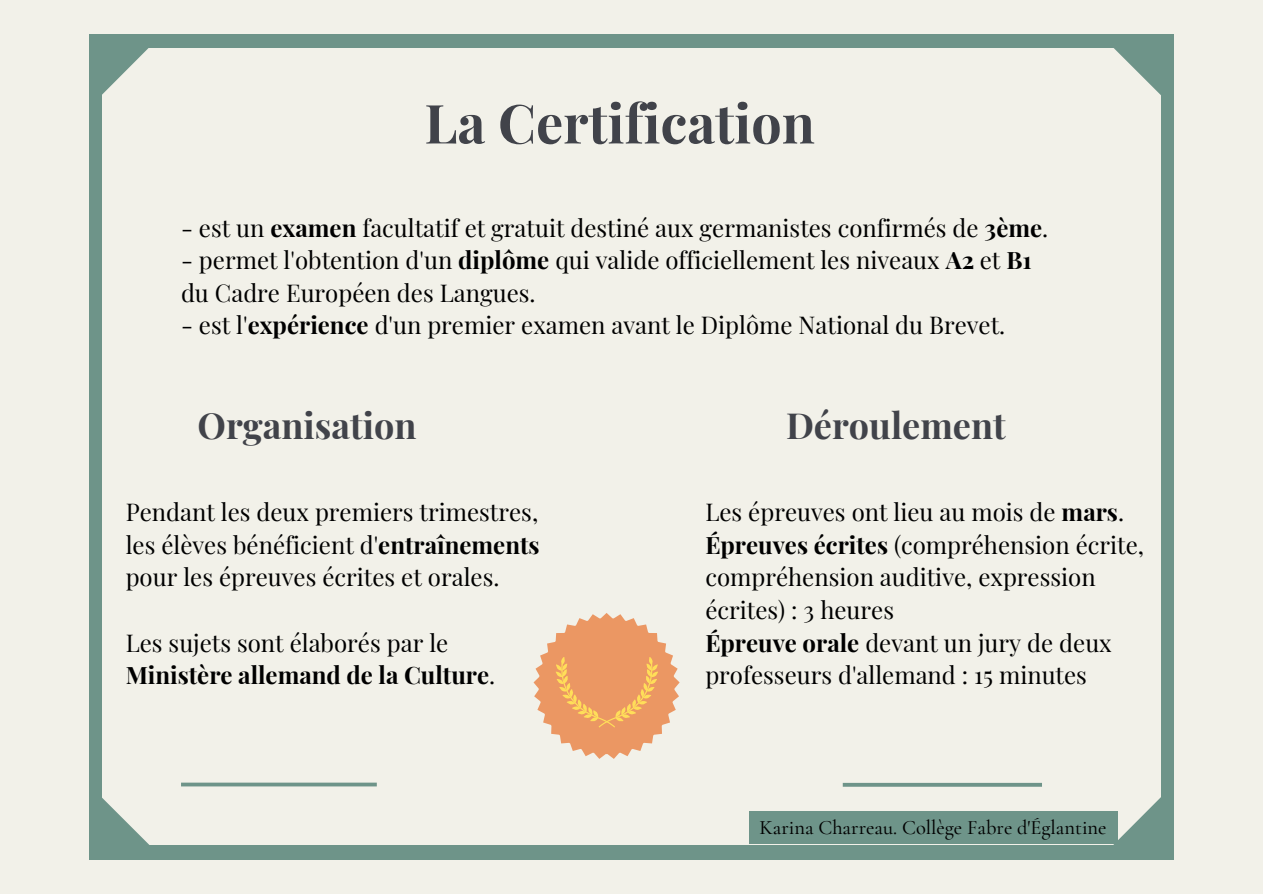
<style>
.page{position:relative;width:1263px;height:894px;background:#fff}
.page>*{position:absolute;margin:0;border:0;box-sizing:border-box;transform-origin:0 0}
.t1{font:700 54px "Playfair Display";color:#41434a}
.t2{font:700 36px "Playfair Display";color:#41434a}
.t3{font:24px/32.5px "Playfair Display";color:#000}
.t4{font:700 24px/32.5px "Playfair Display";color:#000}
.t5{font:500 20.4px "Cormorant Garamond";color:#000}
.s1{font-weight:700}
.s2{font-weight:400}
</style>
<div class="page">
<div style="left:0;top:0;width:1263px;height:893px;background:#f2f1e9"></div>
<div style="left:89px;top:34px;width:1084px;height:824px;background:#6e9489"></div>
<div style="left:102px;top:48px;width:1058px;height:796px;background:#f2f1e9"></div>
<svg style="left:533px;top:613px;width:147px;height:145px"></svg>
<svg style="left:102px;top:798px;width:61px;height:47px"></svg>
<svg style="left:102px;top:48px;width:47px;height:47px"></svg>
<svg style="left:1114px;top:48px;width:47px;height:59px"></svg>
<svg style="left:1100px;top:784px;width:61px;height:61px"></svg>
<svg style="left:843px;top:782px;width:199px;height:4px"></svg>
<svg style="left:181px;top:782px;width:196px;height:4px"></svg>
<div style="left:749px;top:810px;width:368px;height:33px;background:#6e9489"></div>
<p class="t1" style="left:424px;top:85px;width:392px">La Certification</p>
<p class="t3" style="left:181px;top:210px;width:869px">- est un <span class="s1">examen</span> facultatif et gratuit destiné aux germanistes confirmés de <span class="s1">3ème</span>.</p>
<p class="t3" style="left:181px;top:243px;width:852px">- permet l'obtention d'un <span class="s1">diplôme</span> qui valide officiellement les niveaux <span class="s1">A2</span> et <span class="s1">B1 </span>du Cadre Européen des Langues.</p>
<p class="t3" style="left:181px;top:308px;width:826px">- est l'<span class="s1">expérience</span> d'un premier examen avant le Diplôme National du Brevet.</p>
<p class="t2" style="left:198px;top:400px;width:221px">Organisation</p>
<p class="t2" style="left:786px;top:400px;width:221px">Déroulement</p>
<p class="t3" style="left:126px;top:494px;width:415px;text-align:justify">Pendant les deux premiers trimestres, les élèves bénéficient d'<span class="s1">entraînements </span>pour les épreuves écrites et orales.</p>
<p class="t4" style="left:126px;top:625px;width:371px"><span class="s2">Les sujets sont élaborés par le<br></span>Ministère allemand de la Culture<span class="s2">.</span></p>
<p class="t3" style="left:705px;top:494px;width:420px">Les épreuves ont lieu au mois de <span class="s1">mars</span>.</p>
<p class="t3" style="left:705px;top:527px;width:440px"><span class="s1">Épreuves écrites</span> (compréhension écrite, compréhension auditive, expression écrites) : 3 heures</p>
<p class="t3" style="left:705px;top:625px;width:408px"><span class="s1">Épreuve orale</span> devant un jury de deux professeurs d'allemand : 15 minutes</p>
<p class="t5" style="left:760px;top:814px;width:348px">Karina Charreau. Collège Fabre d'Églantine</p>
</div>
